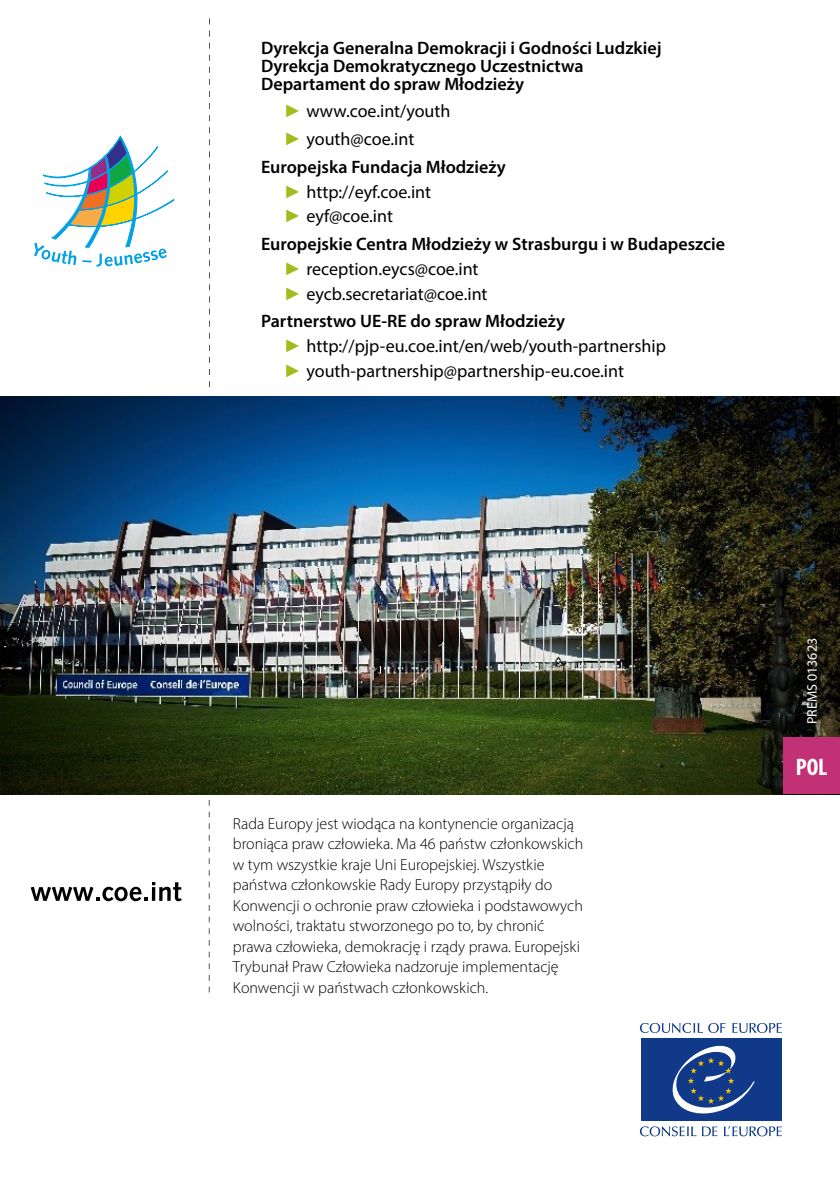
<style>
.page{position:relative;width:840px;height:1191px;background:#fff}
.page>*{position:absolute;margin:0;border:0;box-sizing:border-box;transform-origin:0 0}
.t1{font:700 condensed 24px "Myriad Pro";color:#fff}
.t2{font:600 18px "Myriad Pro";color:#000}
.t3{font:18px "Myriad Pro";color:#000}
._06_Texte_CE{font:300 16px/20.4px "Myriad Pro";color:#000}
.t4{font:14px "Myriad Pro";color:#fff}
.s1{font-family:"Arial";color:#a4bb1e}
</style>
<div class="page">
<svg style="left:732px;top:1023px;width:49px;height:10px"></svg>
<svg style="left:639px;top:1023px;width:86px;height:10px"></svg>
<svg style="left:723px;top:1126px;width:58px;height:10px"></svg>
<svg style="left:639px;top:1126px;width:78px;height:10px"></svg>
<div style="left:640px;top:1038px;width:141px;height:82px;background:#103a89"></div>
<svg style="left:672px;top:1045px;width:82px;height:69px"></svg>
<svg style="left:209px;top:800px;width:1px;height:192px"></svg>
<svg style="left:209px;top:18px;width:1px;height:369px"></svg>
<svg style="left:31px;top:882px;width:151px;height:19px"></svg>
<img style="left:0;top:397px;width:839px;height:397px">
<svg style="left:34px;top:136px;width:140px;height:130px"></svg>
<div style="left:782px;top:737px;width:57px;height:57px;background:#c23075"></div>
<p class="t2" style="left:261px;top:36px;width:402px">Dyrekcja Generalna Demokracji i Godności Ludzkiej</p>
<p class="t2" style="left:261px;top:54px;width:324px">Dyrekcja Demokratycznego Uczestnictwa</p>
<p class="t2" style="left:261px;top:72px;width:264px">Departament do spraw Młodzieży</p>
<p class="t3" style="left:283px;top:100px;width:168px"><span class="s1">►</span> www.coe.int/youth</p>
<p class="t3" style="left:283px;top:128px;width:132px"><span class="s1">►</span> youth@coe.int</p>
<p class="t2" style="left:261px;top:155px;width:246px">Europejska Fundacja Młodzieży</p>
<p class="t3" style="left:283px;top:180px;width:149px"><span class="s1">►</span> http://eyf.coe.int</p>
<p class="t3" style="left:283px;top:205px;width:111px"><span class="s1">►</span> eyf@coe.int</p>
<p class="t2" style="left:261px;top:233px;width:465px">Europejskie Centra Młodzieży w Strasburgu i w Budapeszcie</p>
<p class="t3" style="left:283px;top:258px;width:196px"><span class="s1">►</span> reception.eycs@coe.int</p>
<p class="t3" style="left:283px;top:283px;width:205px"><span class="s1">►</span> eycb.secretariat@coe.int</p>
<p class="t2" style="left:261px;top:310px;width:305px">Partnerstwo UE-RE do spraw Młodzieży</p>
<p class="t3" style="left:283px;top:335px;width:383px"><span class="s1">►</span> http://pjp-eu.coe.int/en/web/youth-partnership</p>
<p class="t3" style="left:283px;top:360px;width:341px"><span class="s1">►</span> youth-partnership@partnership-eu.coe.int</p>
<p class="_06_Texte_CE" style="left:233px;top:813px;width:352px">Rada Europy jest wiodąca na kontynencie organizacją broniąca praw człowieka. Ma 46 państw członkowskich w tym wszystkie kraje Uni Europejskiej. Wszystkie państwa członkowskie Rady Europy przystąpiły do Konwencji o ochronie praw człowieka i podstawowych wolności, traktatu stworzonego po to, by chronić prawa człowieka, demokrację i rządy prawa. Europejski Trybunał Praw Człowieka nadzoruje implementację Konwencji w państwach członkowskich.</p>
<p class="t4" style="left:803px;top:724px;width:88px;rotate:-90deg">PREMS 013623</p>
<p class="t1" style="left:795px;top:751px;width:33px">POL</p>
</div>
